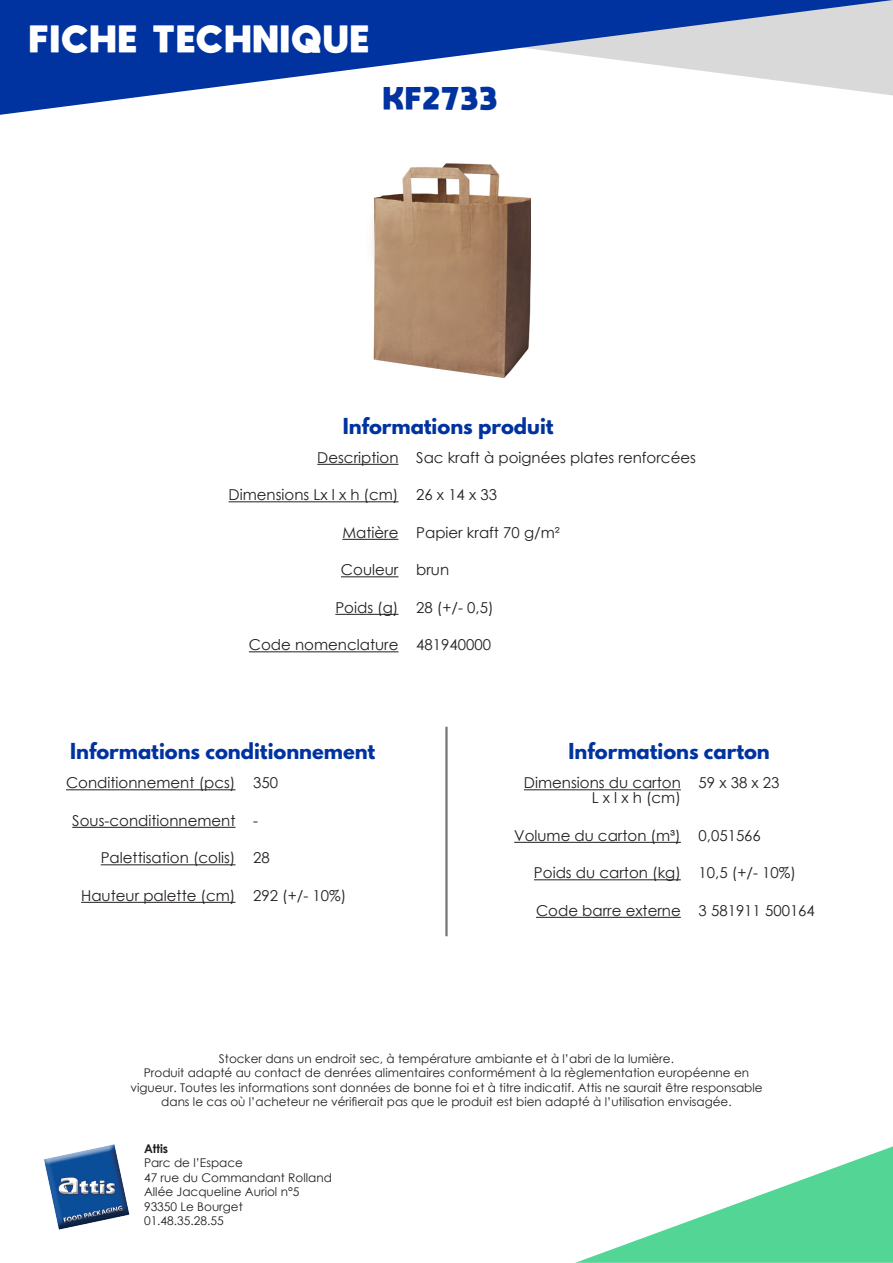
<style>
.page{position:relative;width:893px;height:1263px;background:#fff}
.page>*{position:absolute;margin:0;border:0;box-sizing:border-box;transform-origin:0 0}
.t1{font:800 27px "moon get";letter-spacing:.1em;color:#fff}
.t2{font:800 22.5px "moon get";letter-spacing:.1em;color:#0033a0}
.t3{font:700 19.5px "League Spartan";color:#0033a0}
.t4{font:15px "Century Gothic";color:#231f20}
.t5{font:12px/14.4px "Century Gothic";color:#231f20;text-align:center}
.t6{font:700 12px "Century Gothic";color:#231f20}
</style>
<div class="page">
<svg style="left:0;top:0;width:893px;height:115px"></svg>
<svg style="left:575px;top:1146px;width:318px;height:117px"></svg>
<hr style="left:317px;top:464px;width:81px;height:1px;background:#231f20">
<hr style="left:229px;top:501px;width:169px;height:1px;background:#231f20">
<hr style="left:342px;top:539px;width:56px;height:1px;background:#231f20">
<hr style="left:341px;top:576px;width:57px;height:1px;background:#231f20">
<hr style="left:335px;top:614px;width:63px;height:1px;background:#231f20">
<hr style="left:249px;top:651px;width:149px;height:1px;background:#231f20">
<img style="left:44px;top:1144px;width:86px;height:85px">
<img style="left:372px;top:163px;width:159px;height:214px">
<hr style="left:524px;top:789px;width:157px;height:1px;background:#231f20">
<hr style="left:514px;top:842px;width:167px;height:1px;background:#231f20">
<hr style="left:534px;top:879px;width:147px;height:1px;background:#231f20">
<hr style="left:536px;top:917px;width:145px;height:1px;background:#231f20">
<hr style="left:66px;top:789px;width:169px;height:1px;background:#231f20">
<hr style="left:72px;top:827px;width:163px;height:1px;background:#231f20">
<hr style="left:101px;top:864px;width:134px;height:1px;background:#231f20">
<hr style="left:81px;top:902px;width:154px;height:1px;background:#231f20">
<hr style="left:445px;top:727px;width:3px;height:209px;background:#757575">
<p class="t1" style="left:30px;top:22px;width:340px">FICHE TECHNIQUE</p>
<p class="t2" style="left:384px;top:84px;width:115px">KF2733</p>
<p class="t3" style="left:343px;top:410px;width:212px">Informations produit</p>
<p class="t4" style="left:317px;top:447px;width:83px">Description</p>
<p class="t4" style="left:229px;top:484px;width:171px">Dimensions Lx l x h (cm)</p>
<p class="t4" style="left:342px;top:522px;width:58px">Matière</p>
<p class="t4" style="left:341px;top:559px;width:59px">Couleur</p>
<p class="t4" style="left:335px;top:597px;width:65px">Poids (g)</p>
<p class="t4" style="left:249px;top:634px;width:151px">Code nomenclature</p>
<p class="t4" style="left:416px;top:447px;width:281px">Sac kraft à poignées plates renforcées</p>
<p class="t4" style="left:416px;top:484px;width:82px">26 x 14 x 33</p>
<p class="t4" style="left:416px;top:522px;width:145px">Papier kraft 70 g/m²</p>
<p class="t4" style="left:416px;top:559px;width:35px">brun</p>
<p class="t4" style="left:416px;top:597px;width:79px">28 (+/- 0,5)</p>
<p class="t4" style="left:416px;top:634px;width:76px">481940000</p>
<p class="t3" style="left:70px;top:736px;width:307px">Informations conditionnement</p>
<p class="t4" style="left:66px;top:772px;width:171px">Conditionnement (pcs)</p>
<p class="t4" style="left:72px;top:810px;width:165px">Sous-conditionnement</p>
<p class="t4" style="left:101px;top:847px;width:136px">Palettisation (colis)</p>
<p class="t4" style="left:81px;top:885px;width:156px">Hauteur palette (cm)</p>
<p class="t4" style="left:253px;top:772px;width:26px">350</p>
<p class="t4" style="left:253px;top:810px;width:6px">-</p>
<p class="t4" style="left:253px;top:847px;width:18px">28</p>
<p class="t4" style="left:253px;top:885px;width:95px">292 (+/- 10%)</p>
<p class="t3" style="left:569px;top:736px;width:203px">Informations carton</p>
<p class="t4" style="left:524px;top:772px;width:158px">Dimensions du carton</p>
<p class="t4" style="left:592px;top:787px;width:91px">L x l x h (cm)</p>
<p class="t4" style="left:514px;top:825px;width:168px">Volume du carton (m³)</p>
<p class="t4" style="left:534px;top:862px;width:148px">Poids du carton (kg)</p>
<p class="t4" style="left:536px;top:900px;width:146px">Code barre externe</p>
<p class="t4" style="left:699px;top:772px;width:82px">59 x 38 x 23</p>
<p class="t4" style="left:699px;top:825px;width:64px">0,051566</p>
<p class="t4" style="left:699px;top:862px;width:99px">10,5 (+/- 10%)</p>
<p class="t4" style="left:699px;top:900px;width:118px">3 581911 500164</p>
<p class="t5" style="left:219px;top:1051px;width:457px">Stocker dans un endroit sec, à température ambiante et à l’abri de la lumière.</p>
<p class="t5" style="left:130px;top:1065px;width:634px">Produit adapté au contact de denrées alimentaires conformément à la règlementation européenne en vigueur. Toutes les informations sont données de bonne foi et à titre indicatif. Attis ne saurait être responsable dans le cas où l’acheteur ne vérifierait pas que le produit est bien adapté à l’utilisation envisagée.</p>
<p class="t6" style="left:144px;top:1139px;width:26px">Attis</p>
<p class="t5" style="left:144px;top:1155px;width:100px">Parc de l’Espace</p>
<p class="t5" style="left:144px;top:1170px;width:189px">47 rue du Commandant Rolland</p>
<p class="t5" style="left:144px;top:1184px;width:157px">Allée Jacqueline Auriol n°5</p>
<p class="t5" style="left:144px;top:1199px;width:100px">93350 Le Bourget</p>
<p class="t5" style="left:144px;top:1213px;width:81px">01.48.35.28.55</p>
</div>
